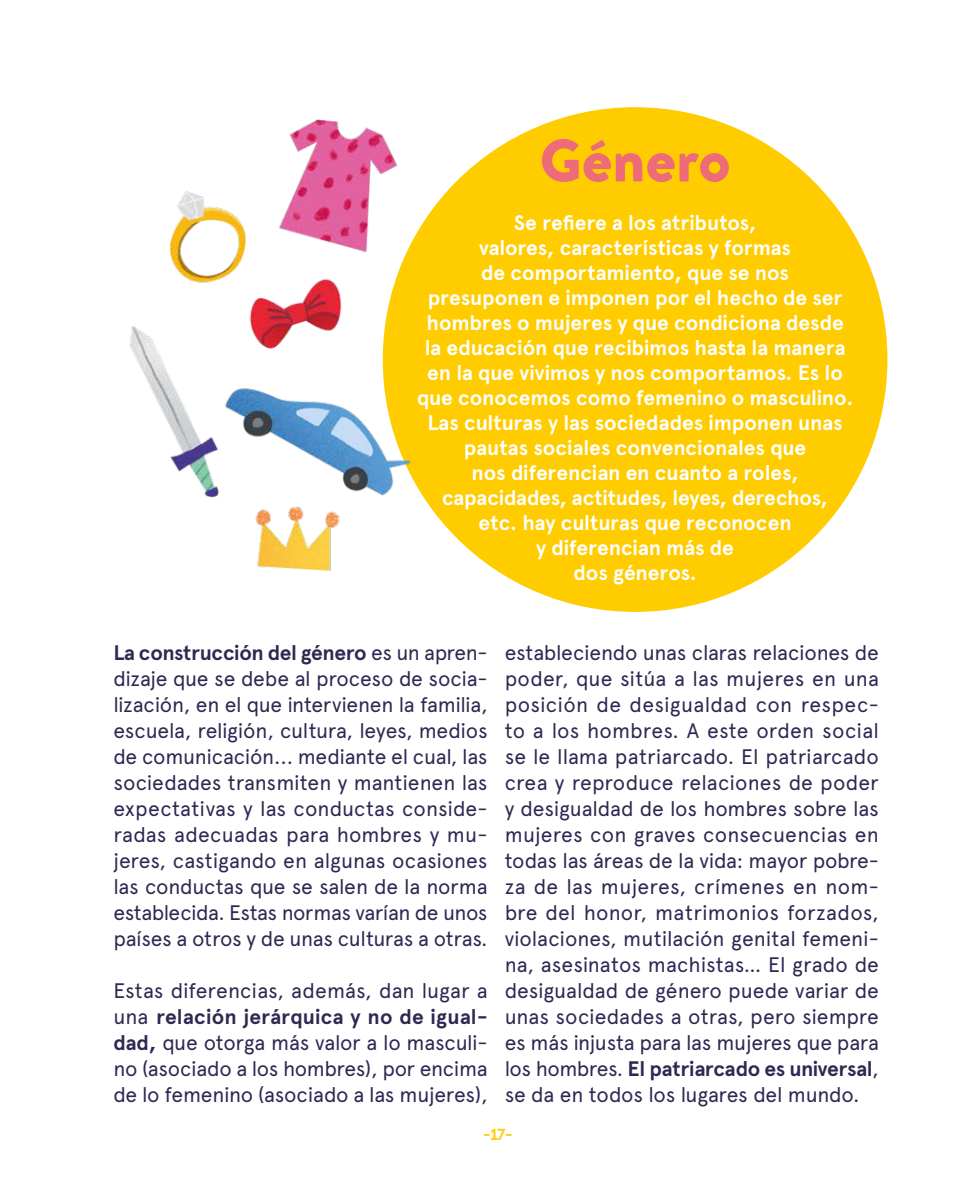
<style>
.page{position:relative;width:964px;height:1191px;background:#fff}
.page>*{position:absolute;margin:0;border:0;box-sizing:border-box;transform-origin:0 0}
.t1{font:900 60px "Brandon Text";color:#ed6c77}
.t2{font:21px/26px "Apercu";letter-spacing:-.02em;color:#2f2852;text-align:justify}
.t3{font:700 21px/25px "Apercu";letter-spacing:-.005em;color:#fff;text-align:center}
.t4{font:700 16px "Apercu Mono";color:#fc0}
.s1{font-weight:700}
</style>
<div class="page">
<img style="left:129px;top:107px;width:759px;height:505px">
<h1 class="t1" style="left:539px;top:118px;width:193px">Género</h1>
<p class="t3" style="left:417px;top:210px;width:438px">Se refiere a los atributos,<br>valores, características y formas<br>de comportamiento, que se nos<br>presuponen e imponen por el hecho de ser hombres o mujeres y que condiciona desde la educación que recibimos hasta la manera en la que vivimos y nos comportamos. Es lo que conocemos como femenino o masculino.<br>Las culturas y las sociedades imponen unas pautas sociales convencionales que<br>nos diferencian en cuanto a roles, capacidades, actitudes, leyes, derechos,<br>etc. hay culturas que reconocen<br>y diferencian más de<br>dos géneros.</p>
<p class="t2" style="left:113px;top:639px;width:376px"><span class="s1">La construcción del género</span> es un apren&shy;dizaje que se debe al proceso de socia&shy;lización, en el que intervienen la familia, escuela, religión, cultura, leyes, medios de comunicación... mediante el cual, las sociedades transmiten y mantienen las expectativas y las conductas conside&shy;radas adecuadas para hombres y mu&shy;jeres, castigando en algunas ocasiones las conductas que se salen de la norma establecida. Estas normas varían de unos países a otros y de unas culturas a otras.</p>
<p class="t2" style="left:113px;top:977px;width:376px">Estas diferencias, además, dan lugar a una <span class="s1">relación jerárquica y no de igual&shy;dad,</span> que otorga más valor a lo masculi&shy;no (asociado a los hombres), por encima de lo femenino (asociado a las mujeres),</p>
<p class="t2" style="left:505px;top:639px;width:376px">estableciendo unas claras relaciones de poder, que sitúa a las mujeres en una posición de desigualdad con respec&shy;to a los hombres. A este orden social se le llama patriarcado. El patriarcado crea y reproduce relaciones de poder y desigualdad de los hombres sobre las mujeres con graves consecuencias en todas las áreas de la vida: mayor pobre&shy;za de las mujeres, crímenes en nom&shy;bre del honor, matrimonios forzados, violaciones, mutilación genital femeni&shy;na, asesinatos machistas… El grado de desigualdad de género puede variar de unas sociedades a otras, pero siempre es más injusta para las mujeres que para los hombres. <span class="s1">El patriarcado es universal</span>, se da en todos los lugares del mundo.</p>
<p class="t4" style="left:482px;top:1122px;width:33px">-17-</p>
</div>
